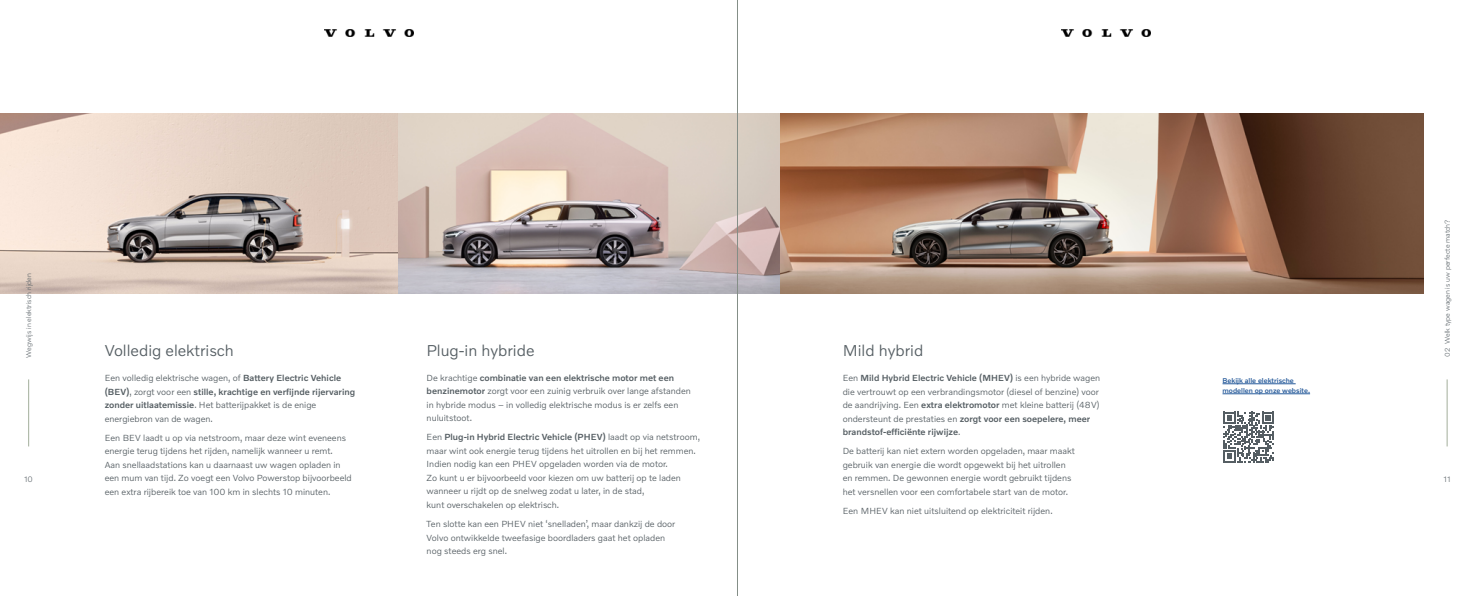
<style>
.page{position:relative;width:1475px;height:596px;background:#fff}
.page>*{position:absolute;margin:0;border:0;box-sizing:border-box;transform-origin:0 0}
.t1{font:300 16px "Volvo Novum";color:#555e63}
.t2{font:300 9px/13.5px "Volvo Novum";color:#555e63}
.t3{font:300 8px "Volvo Novum";color:#555e63}
.t4{font:300 7px "Volvo Novum";color:#555e63}
.t5{font:500 7px/10px "Volvo Novum";color:#275b9b}
.s1{font-weight:500}
</style>
<div class="page">
<img style="left:324px;top:29px;width:89px;height:7px">
<img style="left:0;top:113px;width:398px;height:180px">
<svg style="left:398px;top:113px;width:382px;height:180px;background:#c7b8b2"></svg>
<img style="left:780px;top:113px;width:643px;height:180px">
<hr style="left:1222px;top:383px;width:73px;height:1px;background:#275b9b">
<hr style="left:1222px;top:393px;width:87px;height:1px;background:#275b9b">
<hr style="left:1446px;top:379px;width:1px;height:67px;background:#a3ae9b">
<hr style="left:28px;top:379px;width:1px;height:67px;background:#a3ae9b">
<svg style="left:1223px;top:411px;width:50px;height:51px"></svg>
<hr style="left:737px;top:0;width:1px;height:595px;background:#848e87">
<img style="left:1061px;top:29px;width:89px;height:7px">
<p class="t4" style="left:24px;top:357px;width:86px;rotate:-90deg">Wegwijs in elektrisch rijden</p>
<p class="t3" style="left:24px;top:474px;width:10px">10</p>
<h1 class="t1" style="left:105px;top:340px;width:131px">Volledig elektrisch</h1>
<p class="t2" style="left:105px;top:370px;width:252px">Een volledig elektrische wagen, of <span class="s1">Battery Electric Vehicle (BEV)</span>, zorgt voor een <span class="s1">stille, krachtige en verfijnde rijervaring zonder uitlaatemissie</span>. Het batterijpakket is de enige energiebron van de wagen.</p>
<p class="t2" style="left:105px;top:430px;width:248px">Een BEV laadt u op via netstroom, maar deze wint eveneens energie terug tijdens het rijden, namelijk wanneer u remt.<br>Aan snellaadstations kan u daarnaast uw wagen opladen in een mum van tijd. Zo voegt een Volvo Powerstop bijvoorbeeld een extra rijbereik toe van 100 km in slechts 10 minuten.</p>
<h1 class="t1" style="left:426px;top:340px;width:109px">Plug-in hybride</h1>
<p class="t2" style="left:426px;top:370px;width:266px">De krachtige <span class="s1">combinatie van een elektrische motor met een benzinemotor</span> zorgt voor een zuinig verbruik over lange afstanden in hybride modus – in volledig elektrische modus is er zelfs een nuluitstoot.</p>
<p class="t2" style="left:426px;top:430px;width:275px">Een <span class="s1">Plug-in Hybrid Electric Vehicle (PHEV)</span> laadt op via netstroom, maar wint ook energie terug tijdens het uitrollen en bij het remmen.<br>Indien nodig kan een PHEV opgeladen worden via de motor.<br>Zo kunt u er bijvoorbeeld voor kiezen om uw batterij op te laden wanneer u rijdt op de snelweg zodat u later, in de stad,<br>kunt overschakelen op elektrisch.</p>
<p class="t2" style="left:426px;top:516px;width:250px">Ten slotte kan een PHEV niet ‘snelladen’, maar dankzij de door<br>Volvo ontwikkelde tweefasige boordladers gaat het opladen nog steeds erg snel.</p>
<h1 class="t1" style="left:842px;top:340px;width:82px">Mild hybrid</h1>
<p class="t2" style="left:842px;top:370px;width:259px">Een <span class="s1">Mild Hybrid Electric Vehicle (MHEV)</span> is een hybride wagen die vertrouwt op een verbrandingsmotor (diesel of benzine) voor de aandrijving. Een <span class="s1">extra elektromotor</span> met kleine batterij (48V) ondersteunt de prestaties en <span class="s1">zorgt voor een soepelere, meer brandstof-efficiënte rijwijze</span>.</p>
<p class="t2" style="left:842px;top:444px;width:234px">De batterij kan niet extern worden opgeladen, maar maakt gebruik van energie die wordt opgewekt bij het uitrollen en remmen. De gewonnen energie wordt gebruikt tijdens het versnellen voor een comfortabele start van de motor.</p>
<p class="t2" style="left:842px;top:503px;width:211px">Een MHEV kan niet uitsluitend op elektriciteit rijden.</p>
<p class="t5" style="left:1222px;top:375px;width:89px">Bekijk alle elektrische modellen op onze website.</p>
<p class="t4" style="left:1442px;top:356px;width:138px;rotate:-90deg">02 Welk type wagen is uw perfecte match?</p>
<p class="t3" style="left:1443px;top:474px;width:8px">11</p>
</div>
